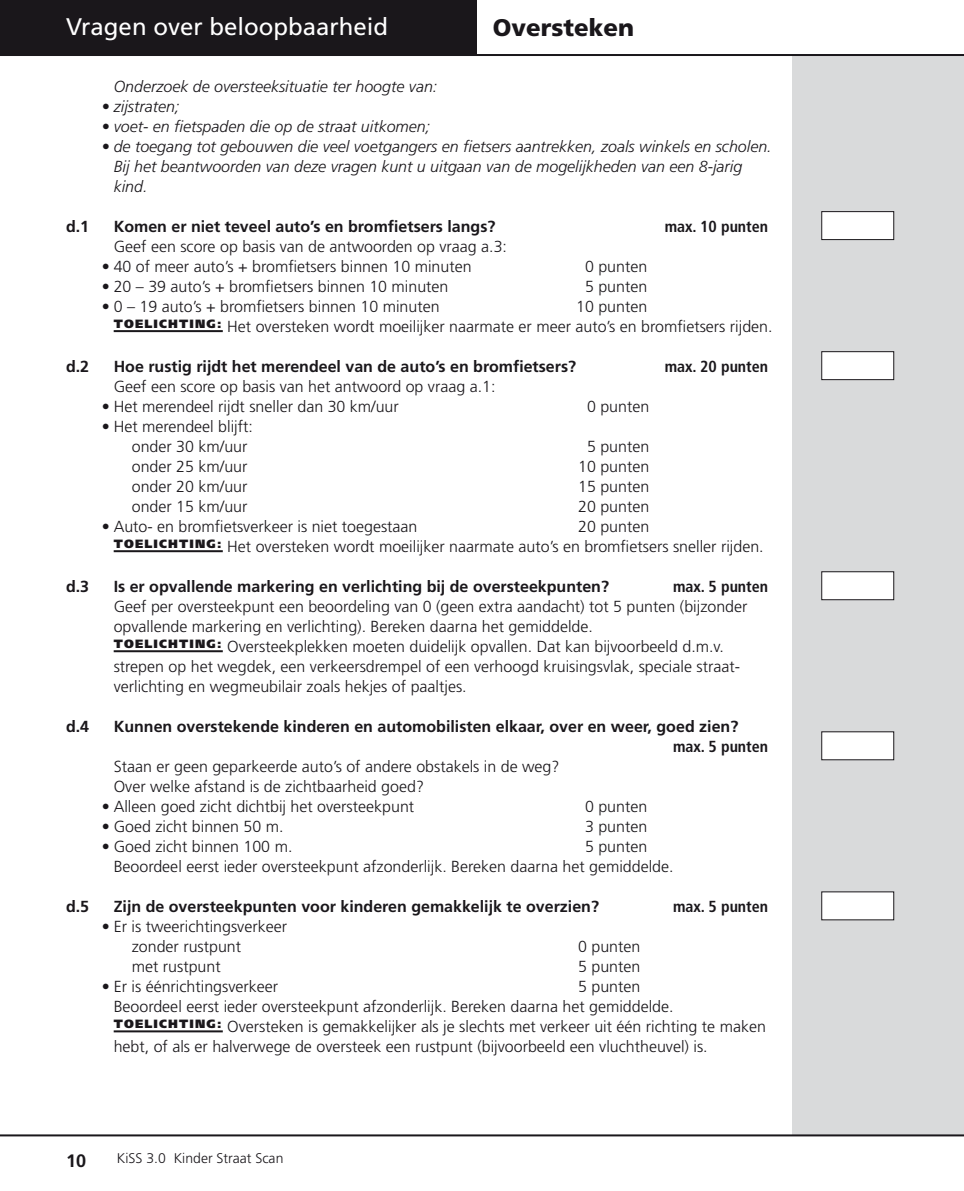
<style>
.page{position:relative;width:964px;height:1191px;background:#fff}
.page>*{position:absolute;margin:0;border:0;box-sizing:border-box;transform-origin:0 0}
.t1{font:24px "Frutiger LT Std";color:#fff}
.t2{font:900 24px "Frutiger LT Std";color:#1a171b}
.t3{font:700 18px "Frutiger LT Std";color:#1a171b}
.t4{font:300 16px/20px "Frutiger LT Std";color:#1a171b}
.t5{font:700 16px "Frutiger LT Std";color:#1a171b}
.t6{font:italic 300 16px/20px "Frutiger LT Std";color:#1a171b}
.t7{font:700 condensed 16px "Frutiger LT Std";color:#1a171b}
.t8{font:300 14px "Frutiger LT Std";color:#1a171b}
.t9{font:900 12px "Frutiger LT Std";letter-spacing:.1em;color:#1a171b}
</style>
<div class="page">
<div style="left:792px;top:54px;width:172px;height:1080px;background:#d9dadb"></div>
<hr style="left:0;top:54px;width:964px;height:2px;background:#1a171b">
<hr style="left:0;top:1134px;width:964px;height:2px;background:#1a171b">
<hr style="left:114px;top:330px;width:109px;height:2px;background:#1a171b">
<hr style="left:114px;top:550px;width:109px;height:2px;background:#1a171b">
<hr style="left:114px;top:650px;width:109px;height:2px;background:#1a171b">
<hr style="left:114px;top:1030px;width:109px;height:2px;background:#1a171b">
<div style="left:822px;top:212px;width:72px;height:27px;background:#fff"></div>
<div style="left:821px;top:211px;width:73px;height:29px;border:1px solid #1a171b"></div>
<div style="left:822px;top:352px;width:72px;height:27px;background:#fff"></div>
<div style="left:821px;top:351px;width:73px;height:29px;border:1px solid #1a171b"></div>
<div style="left:822px;top:572px;width:72px;height:28px;background:#fff"></div>
<div style="left:821px;top:571px;width:73px;height:29px;border:1px solid #1a171b"></div>
<div style="left:822px;top:732px;width:72px;height:28px;background:#fff"></div>
<div style="left:821px;top:731px;width:73px;height:29px;border:1px solid #1a171b"></div>
<div style="left:822px;top:892px;width:72px;height:28px;background:#fff"></div>
<div style="left:0;top:0;width:477px;height:54px;background:#1a171b"></div>
<h1 class="t1" style="left:66px;top:13px;width:324px">Vragen over beloopbaarheid</h1>
<h1 class="t2" style="left:493px;top:13px;width:143px">Oversteken</h1>
<p class="t6" style="left:114px;top:77px;width:325px">Onderzoek de oversteeksituatie ter hoogte van:</p>
<p class="t6" style="left:102px;top:97px;width:79px">• zijstraten;</p>
<p class="t6" style="left:102px;top:117px;width:330px">• voet- en fietspaden die op de straat uitkomen;</p>
<p class="t6" style="left:114px;top:137px;width:659px;text-indent:-12px">• de toegang tot gebouwen die veel voetgangers en fietsers aantrekken, zoals winkels en scholen.<br>Bij het beantwoorden van deze vragen kunt u uitgaan van de mogelijkheden van een 8-jarig kind.</p>
<p class="t5" style="left:66px;top:217px;width:25px">d.1</p>
<p class="t5" style="left:114px;top:217px;width:383px">Komen er niet teveel auto’s en bromfietsers langs?</p>
<p class="t7" style="left:665px;top:217px;width:105px">max. 10 punten</p>
<p class="t4" style="left:114px;top:237px;width:395px">Geef een score op basis van de antwoorden op vraag a.3:</p>
<p class="t4" style="left:102px;top:257px;width:371px">• 40 of meer auto’s + bromfietsers binnen 10 minuten</p>
<p class="t4" style="left:585px;top:257px;width:64px">0 punten</p>
<p class="t4" style="left:102px;top:277px;width:348px">• 20 – 39 auto’s + bromfietsers binnen 10 minuten</p>
<p class="t4" style="left:585px;top:277px;width:64px">5 punten</p>
<p class="t4" style="left:102px;top:297px;width:339px">• 0 – 19 auto’s + bromfietsers binnen 10 minuten</p>
<p class="t4" style="left:576px;top:297px;width:73px">10 punten</p>
<p class="t9" style="left:114px;top:316px;width:21px">TOELICHTING</p>
<p class="t4" style="left:217px;top:317px;width:557px"><sup>:</sup> Het oversteken wordt moeilijker naarmate er meer auto’s en bromfietsers rijden.</p>
<p class="t5" style="left:66px;top:357px;width:20px">d.2</p>
<p class="t5" style="left:114px;top:357px;width:464px">Hoe rustig rijdt het merendeel van de auto’s en bromfietsers?</p>
<p class="t7" style="left:665px;top:357px;width:105px">max. 20 punten</p>
<p class="t4" style="left:114px;top:377px;width:383px">Geef een score op basis van het antwoord op vraag a.1:</p>
<p class="t4" style="left:102px;top:397px;width:298px">• Het merendeel rijdt sneller dan 30 km/uur</p>
<p class="t4" style="left:587px;top:397px;width:64px">0 punten</p>
<p class="t4" style="left:132px;top:417px;width:123px;text-indent:-30px">• Het merendeel blijft: onder 30 km/uur</p>
<p class="t4" style="left:587px;top:437px;width:64px">5 punten</p>
<p class="t4" style="left:132px;top:457px;width:117px">onder 25 km/uur</p>
<p class="t4" style="left:578px;top:457px;width:73px">10 punten</p>
<p class="t4" style="left:132px;top:477px;width:117px">onder 20 km/uur</p>
<p class="t4" style="left:578px;top:477px;width:73px">15 punten</p>
<p class="t4" style="left:132px;top:497px;width:117px">onder 15 km/uur</p>
<p class="t4" style="left:578px;top:497px;width:73px">20 punten</p>
<p class="t4" style="left:102px;top:517px;width:317px">• Auto- en bromfietsverkeer is niet toegestaan</p>
<p class="t4" style="left:578px;top:517px;width:73px">20 punten</p>
<p class="t9" style="left:114px;top:536px;width:21px">TOELICHTING</p>
<p class="t4" style="left:217px;top:537px;width:548px"><sup>:</sup> Het oversteken wordt moeilijker naarmate auto’s en bromfietsers sneller rijden.</p>
<p class="t5" style="left:66px;top:577px;width:20px">d.3</p>
<p class="t5" style="left:114px;top:577px;width:497px">Is er opvallende markering en verlichting bij de oversteekpunten?</p>
<p class="t7" style="left:673px;top:577px;width:97px">max. 5 punten</p>
<p class="t4" style="left:114px;top:597px;width:635px">Geef per oversteekpunt een beoordeling van 0 (geen extra aandacht) tot 5 punten (bijzonder opvallende markering en verlichting). Bereken daarna het gemiddelde.</p>
<p class="t9" style="left:114px;top:636px;width:21px">TOELICHTING</p>
<p class="t4" style="left:114px;top:637px;width:628px;text-indent:103px"><sup>:</sup> Oversteekplekken moeten duidelijk opvallen. Dat kan bijvoorbeeld d.m.v. strepen op het wegdek, een verkeersdrempel of een verhoogd kruisingsvlak, speciale straat&shy;verlichting en wegmeubilair zoals hekjes of paaltjes.</p>
<p class="t5" style="left:66px;top:717px;width:20px">d.4</p>
<p class="t5" style="left:114px;top:717px;width:626px">Kunnen overstekende kinderen en automobilisten elkaar, over en weer, goed zien?</p>
<p class="t7" style="left:673px;top:737px;width:97px">max. 5 punten</p>
<p class="t4" style="left:114px;top:757px;width:447px">Staan er geen geparkeerde auto’s of andere obstakels in de weg?<br>Over welke afstand is de zichtbaarheid goed?</p>
<p class="t4" style="left:102px;top:797px;width:314px">• Alleen goed zicht dichtbij het oversteekpunt</p>
<p class="t4" style="left:585px;top:797px;width:64px">0 punten</p>
<p class="t4" style="left:102px;top:817px;width:183px">• Goed zicht binnen 50 m.</p>
<p class="t4" style="left:585px;top:817px;width:64px">3 punten</p>
<p class="t4" style="left:102px;top:837px;width:192px">• Goed zicht binnen 100 m.</p>
<p class="t4" style="left:114px;top:837px;width:561px;text-indent:471px">5 punten<br>Beoordeel eerst ieder oversteekpunt afzonderlijk. Bereken daarna het gemiddelde.</p>
<p class="t5" style="left:66px;top:897px;width:20px">d.5</p>
<p class="t5" style="left:114px;top:897px;width:487px">Zijn de oversteekpunten voor kinderen gemakkelijk te overzien?</p>
<p class="t7" style="left:673px;top:897px;width:97px">max. 5 punten</p>
<p class="t4" style="left:132px;top:917px;width:157px;text-indent:-30px">• Er is tweerichtingsverkeer zonder rustpunt</p>
<p class="t4" style="left:578px;top:937px;width:64px">0 punten</p>
<p class="t4" style="left:132px;top:957px;width:90px">met rustpunt</p>
<p class="t4" style="left:578px;top:957px;width:64px">5 punten</p>
<p class="t4" style="left:102px;top:977px;width:178px">• Er is éénrichtingsverkeer</p>
<p class="t4" style="left:114px;top:977px;width:561px;text-indent:464px">5 punten<br>Beoordeel eerst ieder oversteekpunt afzonderlijk. Bereken daarna het gemiddelde.</p>
<p class="t9" style="left:114px;top:1016px;width:21px">TOELICHTING</p>
<p class="t4" style="left:114px;top:1017px;width:654px;text-indent:103px"><sup>:</sup> Oversteken is gemakkelijker als je slechts met verkeer uit één richting te maken hebt, of als er halverwege de oversteek een rustpunt (bijvoorbeeld een vluchtheuvel) is.</p>
<p class="t3" style="left:66px;top:1150px;width:22px">10</p>
<p class="t8" style="left:117px;top:1150px;width:168px">KiSS 3.0 Kinder Straat Scan</p>
</div>
